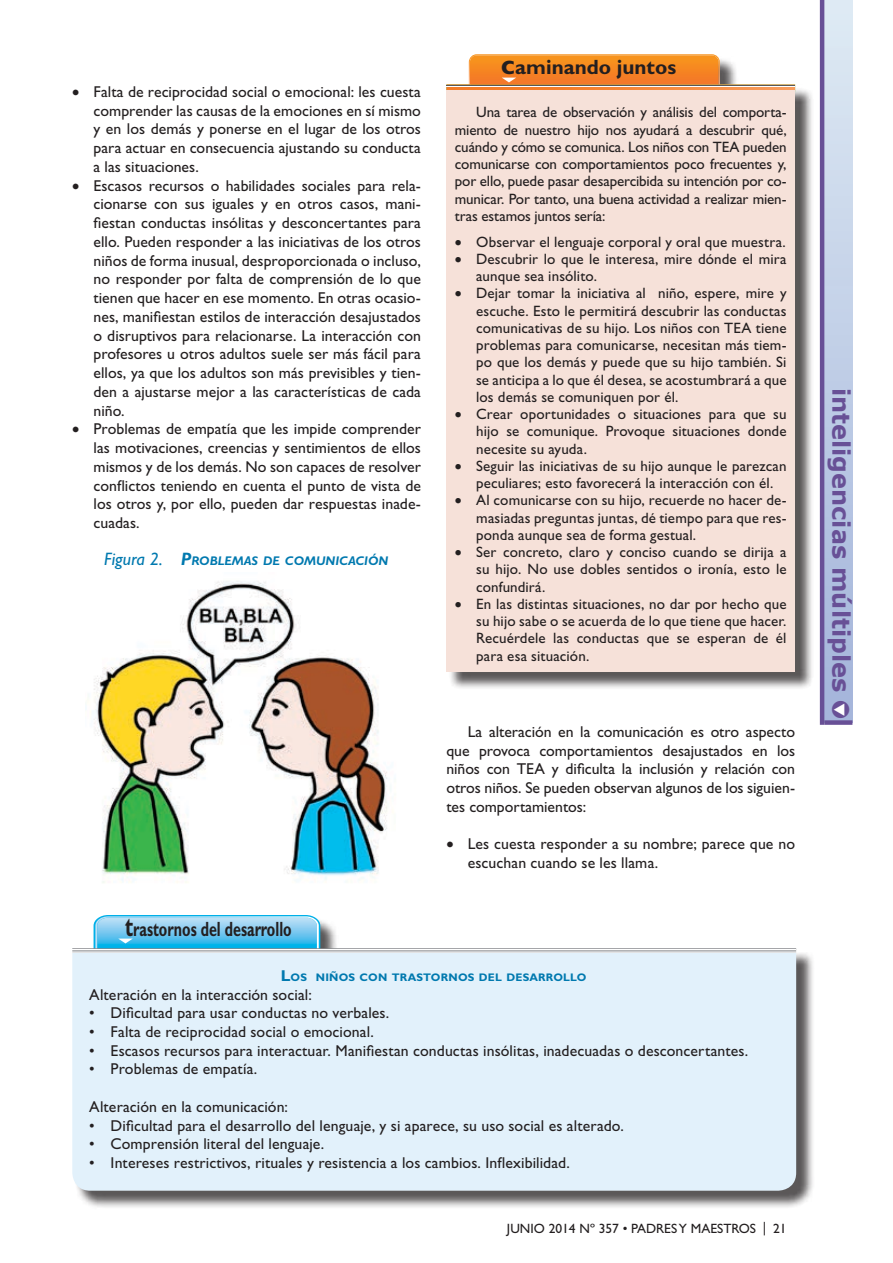
<style>
.page{position:relative;width:893px;height:1263px;background:#fff}
.page>*{position:absolute;margin:0;border:0;box-sizing:border-box;transform-origin:0 0}
.t1{font:700 24px "Verdana";color:#685096}
.t2{font:700 20.7px "Gill Sans Std";color:#231f20;scale:.69 1}
.t3{font:700 20.7px "Gill Sans Std";color:#231f20}
.t4{font:15.75px/18.8px "Gill Sans Std";letter-spacing:.005em;color:#231f20;text-align:justify}
.t5{font:15px/17.2px "Gill Sans Std";letter-spacing:.01em;color:#231f20;text-align:justify}
.t6{font:13.5px "Gill Sans Std";color:#231f20}
.t7{font:italic 700 12.6px "Gill Sans Std";color:#0079af}
.t8{font:700 10.95px "Gill Sans Std";letter-spacing:.015em;color:#0079af}
.s1{font-weight:400;font-size:18px}
.s2{font-size:18px}
.s3{font-size:28.5px}
.s4{font-size:15.75px}
.s5{color:#fff}
</style>
<div class="page">
<svg style="left:824px;top:0;width:28px;height:720px;background:#bfcce5"></svg>
<div style="left:824px;top:720px;width:28px;height:5px;background:#685096"></div>
<hr style="left:820px;top:0;width:4px;height:725px;background:#685096">
<div style="left:449px;top:56px;width:365px;height:634px;background:#231f20;opacity:.75"></div>
<img style="left:469px;top:54px;width:251px;height:24px">
<svg style="left:470px;top:55px;width:6px;height:7px"></svg>
<svg style="left:446px;top:78px;width:349px;height:12px;background:#e18f54"></svg>
<hr style="left:447px;top:86px;width:348px;height:1px;background:#fff">
<div style="left:446px;top:90px;width:349px;height:581px;background:#f6e1d9"></div>
<div style="left:75px;top:917px;width:740px;height:292px;background:#231f20;opacity:.75"></div>
<svg style="left:72px;top:915px;width:724px;height:38px"></svg>
<hr style="left:72px;top:949px;width:724px;height:1px;background:#fff">
<div style="left:72px;top:953px;width:724px;height:238px;background:#e2f1fb"></div>
<img style="left:85px;top:581px;width:302px;height:302px">
<p class="t4" style="left:94px;top:82px;width:329px;text-indent:-21px">• Falta de reciprocidad social o emocional: les cuesta comprender las causas de la emociones en sí mismo y en los demás y ponerse en el lugar de los otros para actuar en consecuencia ajustando su conducta a las situaciones.</p>
<p class="t4" style="left:94px;top:176px;width:329px;text-indent:-21px">• Escasos recursos o habilidades sociales para rela&shy;cionarse con sus iguales y en otros casos, mani&shy;fiestan conductas insólitas y desconcertantes para ello. Pueden responder a las iniciativas de los otros niños de forma inusual, desproporcionada o incluso, no responder por falta de comprensión de lo que tienen que hacer en ese momento. En otras ocasio&shy;nes, manifiestan estilos de interacción desajustados o disruptivos para relacionarse. La interacción con profesores u otros adultos suele ser más fácil para ellos, ya que los adultos son más previsibles y tien&shy;den a ajustarse mejor a las características de cada niño.</p>
<p class="t4" style="left:94px;top:420px;width:329px;text-indent:-21px">• Problemas de empatía que les impide comprender las motivaciones, creencias y sentimientos de ellos mismos y de los demás. No son capaces de resolver conflictos teniendo en cuenta el punto de vista de los otros y, por ello, pueden dar respuestas inade&shy;cuadas.</p>
<p class="t7" style="left:104px;top:554px;width:286px"><span class="s1">Figura 2.</span> <span class="s2">P</span>ROBLEMAS DE COMUNICACIÓN</p>
<h2 class="t3" style="left:501px;top:55px;width:177px"><span class="s3">c</span>aminando juntos</h2>
<p class="t5" style="left:455px;top:104px;width:333px;text-indent:21px">Una tarea de observación y análisis del comporta&shy;miento de nuestro hijo nos ayudará a descubrir qué, cuándo y cómo se comunica. Los niños con TEA pueden comunicarse con comportamientos poco frecuentes y, por ello, puede pasar desapercibida su intención por co&shy;municar. Por tanto, una buena actividad a realizar mien&shy;tras estamos juntos sería:</p>
<p class="t5" style="left:455px;top:233px;width:332px">• Observar el lenguaje corporal y oral que muestra.</p>
<p class="t5" style="left:476px;top:250px;width:312px;text-indent:-21px">• Descubrir lo que le interesa, mire dónde el mira aunque sea insólito.</p>
<p class="t5" style="left:476px;top:285px;width:312px;text-indent:-21px">• Dejar tomar la iniciativa al niño, espere, mire y escuche. Esto le permitirá descubrir las conductas comunicativas de su hijo. Los niños con TEA tiene problemas para comunicarse, necesitan más tiem&shy;po que los demás y puede que su hijo también. Si se anticipa a lo que él desea, se acostumbrará a que los demás se comuniquen por él.</p>
<p class="t5" style="left:476px;top:405px;width:312px;text-indent:-21px">• Crear oportunidades o situaciones para que su hijo se comunique. Provoque situaciones donde necesite su ayuda.</p>
<p class="t5" style="left:455px;top:457px;width:333px;text-align:center">• Seguir las iniciativas de su hijo aunque le parezcan peculiares; esto favorecerá la interacción con él.</p>
<p class="t5" style="left:476px;top:492px;width:312px;text-indent:-21px">• Al comunicarse con su hijo, recuerde no hacer de&shy;masiadas preguntas juntas, dé tiempo para que res&shy;ponda aunque sea de forma gestual.</p>
<p class="t5" style="left:476px;top:543px;width:312px;text-indent:-21px">• Ser concreto, claro y conciso cuando se dirija a su hijo. No use dobles sentidos o ironía, esto le confundirá.</p>
<p class="t5" style="left:476px;top:595px;width:312px;text-indent:-21px">• En las distintas situaciones, no dar por hecho que su hijo sabe o se acuerda de lo que tiene que hacer.<br>Recuérdele las conductas que se esperan de él para esa situación.</p>
<p class="t4" style="left:446px;top:722px;width:350px;text-indent:21px">La alteración en la comunicación es otro aspecto que provoca comportamientos desajustados en los niños con TEA y dificulta la inclusión y relación con otros niños. Se pueden observan algunos de los siguien&shy;tes comportamientos:</p>
<p class="t4" style="left:468px;top:835px;width:329px;text-indent:-21px">• Les cuesta responder a su nombre; parece que no escuchan cuando se les llama.</p>
<h2 class="t2" style="left:125px;top:917px;width:243px"><span class="s3">t</span>rastornos del desarrollo</h2>
<p class="t8" style="left:281px;top:970px;width:307px"><span class="s4">L</span>OS NIÑOS CON TRASTORNOS DEL DESARROLLO</p>
<p class="t4" style="left:89px;top:985px;width:224px">Alteración en la interacción social:</p>
<p class="t4" style="left:89px;top:1004px;width:302px">• Dificultad para usar conductas no verbales.</p>
<p class="t4" style="left:89px;top:1022px;width:286px">• Falta de reciprocidad social o emocional.</p>
<p class="t4" style="left:89px;top:1041px;width:660px">• Escasos recursos para interactuar. Manifiestan conductas insólitas, inadecuadas o desconcertantes.</p>
<p class="t4" style="left:89px;top:1060px;width:169px">• Problemas de empatía.</p>
<p class="t4" style="left:89px;top:1097px;width:200px">Alteración en la comunicación:</p>
<p class="t4" style="left:89px;top:1116px;width:536px">• Dificultad para el desarrollo del lenguaje, y si aparece, su uso social es alterado.</p>
<p class="t4" style="left:89px;top:1135px;width:236px">• Comprensión literal del lenguaje.</p>
<p class="t4" style="left:89px;top:1153px;width:482px">• Intereses restrictivos, rituales y resistencia a los cambios. Inflexibilidad.</p>
<p class="t6" style="left:507px;top:1221px;width:281px">JUNIO 2014 Nº 357 • PADRES Y MAESTROS | 21</p>
<h1 class="t1" style="left:858px;top:388px;width:333px;rotate:90deg">inteligencias múltiples ●<span class="s5">▼</span></h1>
</div>
